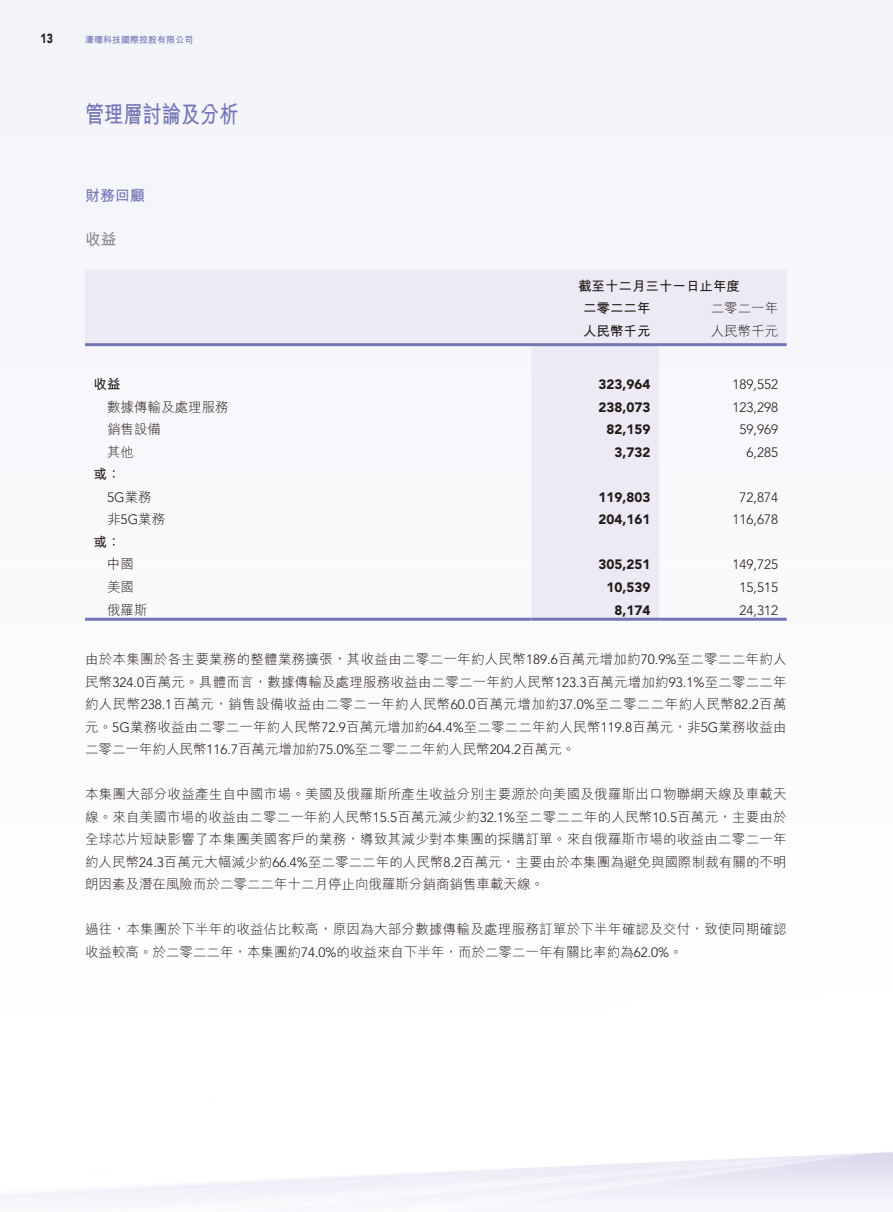
<style>
.page{position:relative;width:893px;height:1212px;background:#fff}
.page>*{position:absolute;margin:0;border:0;box-sizing:border-box;transform-origin:0 0}
.t1{font:24px "M Hei HK Bold E Ten B5 H";color:#7375b6;scale:.8 1}
.t2{font:15.75px "M Hei HK Bold E Ten B5 H";color:#898989}
.t3{font:15px "M Hei HK Bold E Ten B5 H";color:#7375b6}
.t4{font:13.5px/22.5px "M Hei HK Light E Ten B5 H";color:#231916;text-align:justify}
.t5{font:13.5px/22.5px "M Hei HK Light E Ten B5 H";letter-spacing:.02em;color:#231916}
.t6{font:300 13.5px "Avenir LT Std";color:#231916}
.t7{font:900 13.5px "Avenir LT Std";color:#231916}
.t8{font:13.5px/22.5px "M Hei HK Bold E Ten B5 H";color:#231916}
.t9{font:900 13.2px "Avenir LT Std";color:#231916;scale:.8 1}
.t10{font:9px "M Hei HK Bold E Ten B5 H";color:#7375b6}
.s1{font-family:"M Hei HK Light E Ten B5 H";font-weight:400}
.s2{font-family:"Avenir LT Std";font-weight:300}
</style>
<div class="page">
<div style="left:85px;top:270px;width:702px;height:73px;background:#ebeaf5"></div>
<div style="left:531px;top:346px;width:128px;height:272px;background:#ebeaf5"></div>
<hr style="left:85px;top:343px;width:702px;height:3px;background:#7375b6">
<hr style="left:85px;top:618px;width:446px;height:3px;background:#7375b6">
<hr style="left:531px;top:618px;width:128px;height:3px;background:#7375b6">
<hr style="left:659px;top:618px;width:128px;height:3px;background:#7375b6">
<p class="t9" style="left:41px;top:32px;width:17px">13</p>
<p class="t10" style="left:85px;top:36px;width:110px">濠暻科技國際控股有限公司</p>
<h1 class="t1" style="left:85px;top:105px;width:194px">管理層討論及分析</h1>
<p class="t3" style="left:85px;top:189px;width:61px">財務回顧</p>
<p class="t2" style="left:85px;top:234px;width:33px">收益</p>
<p class="t8" style="left:583px;top:276px;width:159px;text-indent:-5px">截至十二月三十一日止年度二零二二年</p>
<p class="t4" style="left:711px;top:299px;width:69px">二零二一年</p>
<p class="t8" style="left:583px;top:321px;width:69px">人民幣千元</p>
<p class="t4" style="left:711px;top:321px;width:69px">人民幣千元</p>
<p class="t8" style="left:94px;top:375px;width:28px">收益</p>
<p class="t7" style="left:599px;top:378px;width:53px">323,964</p>
<p class="t6" style="left:732px;top:378px;width:47px">189,552</p>
<p class="t4" style="left:107px;top:397px;width:123px">數據傳輸及處理服務</p>
<p class="t7" style="left:599px;top:401px;width:53px">238,073</p>
<p class="t6" style="left:732px;top:401px;width:47px">123,298</p>
<p class="t4" style="left:107px;top:420px;width:55px">銷售設備</p>
<p class="t7" style="left:607px;top:423px;width:45px">82,159</p>
<p class="t6" style="left:740px;top:423px;width:40px">59,969</p>
<p class="t4" style="left:107px;top:442px;width:28px">其他</p>
<p class="t7" style="left:615px;top:446px;width:37px">3,732</p>
<p class="t6" style="left:747px;top:446px;width:33px">6,285</p>
<p class="t8" style="left:94px;top:465px;width:28px">或：</p>
<p class="t6" style="left:107px;top:491px;width:46px">5G<span class="s1">業務</span></p>
<p class="t7" style="left:599px;top:491px;width:53px">119,803</p>
<p class="t6" style="left:740px;top:491px;width:40px">72,874</p>
<p class="t4" style="left:107px;top:510px;width:60px">非<span class="s2">5G</span>業務</p>
<p class="t7" style="left:599px;top:513px;width:53px">204,161</p>
<p class="t6" style="left:732px;top:513px;width:47px">116,678</p>
<p class="t8" style="left:94px;top:532px;width:28px">或：</p>
<p class="t4" style="left:107px;top:555px;width:28px">中國</p>
<p class="t7" style="left:599px;top:558px;width:53px">305,251</p>
<p class="t6" style="left:732px;top:558px;width:47px">149,725</p>
<p class="t4" style="left:107px;top:577px;width:28px">美國</p>
<p class="t7" style="left:607px;top:581px;width:45px">10,539</p>
<p class="t6" style="left:740px;top:581px;width:40px">15,515</p>
<p class="t4" style="left:107px;top:600px;width:42px">俄羅斯</p>
<p class="t7" style="left:615px;top:603px;width:37px">8,174</p>
<p class="t6" style="left:740px;top:603px;width:40px">24,312</p>
<p class="t4" style="left:85px;top:649px;width:703px">由於本集團於各主要業務的整體業務擴張，其收益由二零二一年約人民幣<span class="s2">189.6</span>百萬元增加約<span class="s2">70.9%</span>至二零二二年約人民幣<span class="s2">324.0</span>百萬元。具體而言，數據傳輸及處理服務收益由二零二一年約人民幣<span class="s2">123.3</span>百萬元增加約<span class="s2">93.1%</span>至二零二二年約人民幣<span class="s2">238.1</span>百萬元，銷售設備收益由二零二一年約人民幣<span class="s2">60.0</span>百萬元增加約<span class="s2">37.0%</span>至二零二二年約人民幣<span class="s2">82.2</span>百萬元。<span class="s2">5G</span>業務收益由二零二一年約人民幣<span class="s2">72.9</span>百萬元增加約<span class="s2">64.4%</span>至二零二二年約人民幣<span class="s2">119.8</span>百萬元，非<span class="s2">5G</span>業務收益由二零二一年約人民幣<span class="s2">116.7</span>百萬元增加約<span class="s2">75.0%</span>至二零二二年約人民幣<span class="s2">204.2</span>百萬元。</p>
<p class="t4" style="left:85px;top:784px;width:703px">本集團大部分收益產生自中國市場。美國及俄羅斯所產生收益分別主要源於向美國及俄羅斯出口物聯網天線及車載天線。來自美國市場的收益由二零二一年約人民幣<span class="s2">15.5</span>百萬元減少約<span class="s2">32.1%</span>至二零二二年的人民幣<span class="s2">10.5</span>百萬元，主要由於全球芯片短缺影響了本集團美國客戶的業務，導致其減少對本集團的採購訂單。來自俄羅斯市場的收益由二零二一年約人民幣<span class="s2">24.3</span>百萬元大幅減少約<span class="s2">66.4%</span>至二零二二年的人民幣<span class="s2">8.2</span>百萬元，主要由於本集團為避免與國際制裁有關的不明朗因素及潛在風險而於二零二二年十二月停止向俄羅斯分銷商銷售車載天線。</p>
<p class="t5" style="left:85px;top:919px;width:703px">過往，本集團於下半年的收益佔比較高，原因為大部分數據傳輸及處理服務訂單於下半年確認及交付，致使同期確認收益較高。於二零二二年，本集團約<span class="s2">74.0%</span>的收益來自下半年，而於二零二一年有關比率約為<span class="s2">62.0%</span>。</p>
</div>
